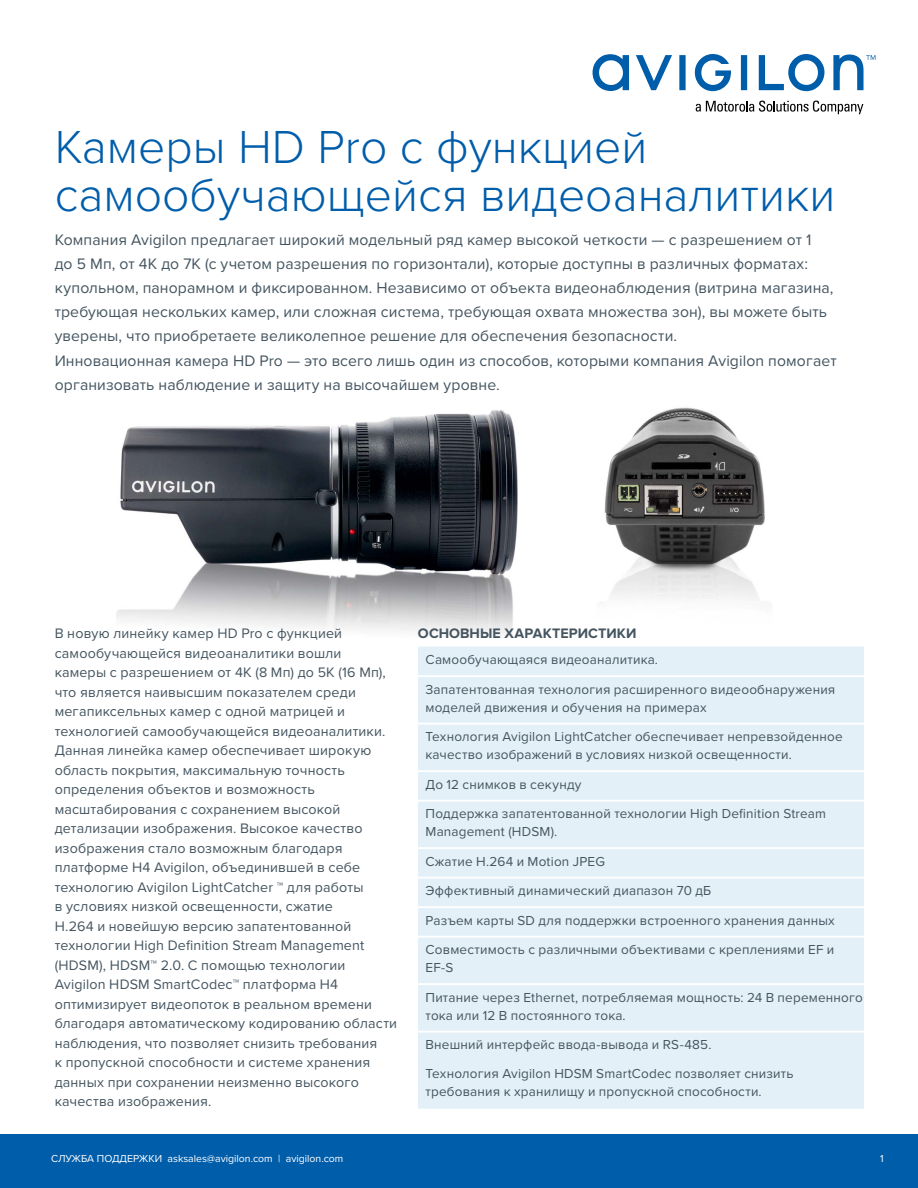
<style>
.page{position:relative;width:918px;height:1188px;background:#fff}
.page>*{position:absolute;margin:0;border:0;box-sizing:border-box;transform-origin:0 0}
.t1{font:300 48px/48px "Proxima Nova";color:#005daa}
.t2{font:15.75px/24.2px "Proxima Nova";letter-spacing:.01em;color:#455560}
.t3{font:14.25px/19.5px "Proxima Nova";letter-spacing:.01em;color:#455560}
.t4{font:700 14.25px "Proxima Nova";letter-spacing:.005em;color:#455560}
.t5{font:13.5px/29.5px "Proxima Nova";letter-spacing:.015em;color:#455560}
.t6{font:10.5px "Proxima Nova";color:#fff}
</style>
<div class="page">
<div style="left:0;top:1134px;width:918px;height:54px;background:#005daa"></div>
<svg style="left:593px;top:54px;width:282px;height:37px"></svg>
<svg style="left:696px;top:101px;width:167px;height:13px"></svg>
<img style="left:117px;top:410px;width:401px;height:225px">
<img style="left:604px;top:407px;width:161px;height:193px">
<div style="left:418px;top:647px;width:446px;height:462px;background:#e3f0f7"></div>
<hr style="left:418px;top:675px;width:446px;height:2px;background:#fff">
<hr style="left:418px;top:723px;width:446px;height:2px;background:#fff">
<hr style="left:418px;top:770px;width:446px;height:2px;background:#fff">
<hr style="left:418px;top:800px;width:446px;height:2px;background:#fff">
<hr style="left:418px;top:847px;width:446px;height:2px;background:#fff">
<hr style="left:418px;top:877px;width:446px;height:2px;background:#fff">
<hr style="left:418px;top:906px;width:446px;height:2px;background:#fff">
<hr style="left:418px;top:936px;width:446px;height:2px;background:#fff">
<hr style="left:418px;top:983px;width:446px;height:2px;background:#fff">
<hr style="left:418px;top:1031px;width:446px;height:2px;background:#fff">
<h1 class="t1" style="left:55px;top:124px;width:782px">Камеры HD Pro с функцией самообучающейся видеоаналитики</h1>
<p class="t2" style="left:55px;top:228px;width:783px">Компания Avigilon предлагает широкий модельный ряд камер высокой четкости — с разрешением от 1<br>до 5 Mп, от 4K до 7K (с учетом разрешения по горизонтали), которые доступны в различных форматах: купольном, панорамном и фиксированном. Независимо от объекта видеонаблюдения (витрина магазина, требующая нескольких камер, или сложная система, требующая охвата множества зон), вы можете быть уверены, что приобретаете великолепное решение для обеспечения безопасности.<br>Инновационная камера HD Pro — это всего лишь один из способов, которыми компания Avigilon помогает организовать наблюдение и защиту на высочайшем уровне.</p>
<p class="t3" style="left:55px;top:624px;width:344px">В новую линейку камер HD Pro с функцией самообучающейся видеоаналитики вошли<br>камеры с разрешением от 4K (8 Мп) до 5K (16 Мп), что является наивысшим показателем среди мегапиксельных камер с одной матрицей и технологией самообучающейся видеоаналитики.<br>Данная линейка камер обеспечивает широкую область покрытия, максимальную точность определения объектов и возможность масштабирования с сохранением высокой детализации изображения. Высокое качество изображения стало возможным благодаря платформе H4 Avigilon, объединившей в себе технологию Avigilon LightCatcher ™ для работы<br>в условиях низкой освещенности, сжатие<br>H.264 и новейшую версию запатентованной технологии High Definition Stream Management (HDSM), HDSM™ 2.0. С помощью технологии Avigilon HDSM SmartCodec™ платформа H4 оптимизирует видеопоток в реальном времени благодаря автоматическому кодированию области наблюдения, что позволяет снизить требования<br>к пропускной способности и системе хранения данных при сохранении неизменно высокого качества изображения.</p>
<p class="t4" style="left:418px;top:625px;width:220px">ОСНОВНЫЕ ХАРАКТЕРИСТИКИ</p>
<p class="t5" style="left:426px;top:645px;width:411px">Самообучающаяся видеоаналитика.<br>Запатентованная технология расширенного видеообнаружения</p>
<p class="t5" style="left:426px;top:693px;width:419px">моделей движения и обучения на примерах<br>Технология Avigilon LightCatcher обеспечивает непревзойденное</p>
<p class="t5" style="left:426px;top:740px;width:402px">качество изображений в условиях низкой освещенности.<br>До 12 снимков в секунду<br>Поддержка запатентованной технологии High Definition Stream</p>
<p class="t5" style="left:426px;top:817px;width:411px">Management (HDSM).<br>Сжатие H.264 и Motion JPEG<br>Эффективный динамический диапазон 70 дБ<br>Разъем карты SD для поддержки встроенного хранения данных Совместимость с различными объективами с креплениями EF и</p>
<p class="t5" style="left:426px;top:953px;width:439px">EF-S<br>Питание через Ethernet, потребляемая мощность: 24 В переменного</p>
<p class="t5" style="left:426px;top:1000px;width:370px">тока или 12 В постоянного тока.<br>Внешний интерфейс ввода-вывода и RS-485.<br>Технология Avigilon HDSM SmartCodec позволяет снизить</p>
<p class="t5" style="left:426px;top:1077px;width:338px">требования к хранилищу и пропускной способности.</p>
<p class="t6" style="left:51px;top:1152px;width:294px">СЛУЖБА ПОДДЕРЖКИ asksales@avigilon.com | avigilon.com</p>
<p class="t6" style="left:880px;top:1152px;width:5px">1</p>
</div>
